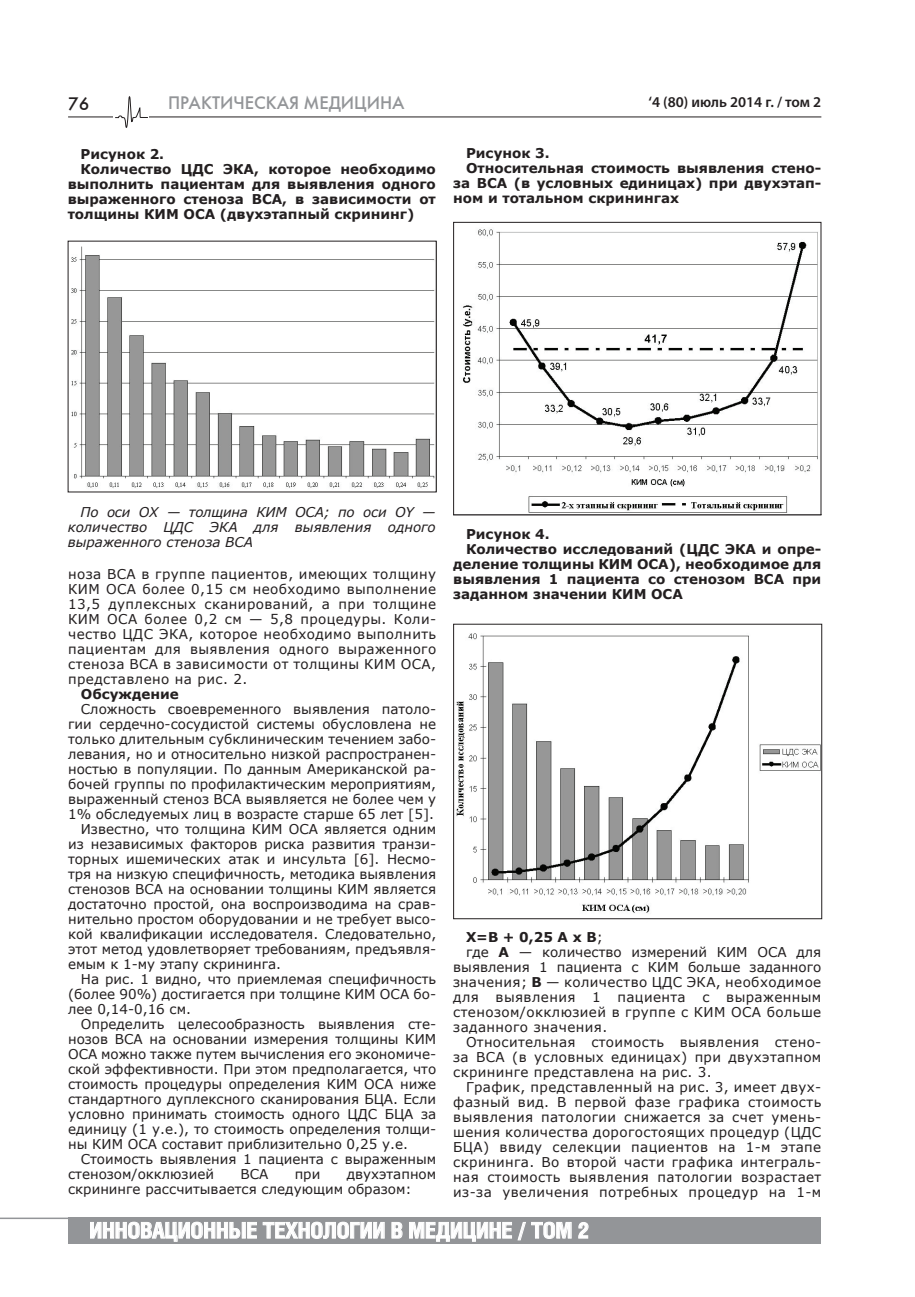
<style>
.page{position:relative;width:915px;height:1297px;background:#fff}
.page>*{position:absolute;margin:0;border:0;box-sizing:border-box;transform-origin:0 0}
.t1{font:700 21.75px "Helios Cond";color:#fff;scale:1.05 1}
.t2{font:18px "Futuris C";color:#939598}
.t3{font:18px "Futuris C";color:#231f20}
.t4{font:600 15px "Myriad Pro";color:#231f20}
.t5{font:13.5px/15px "Verdana";color:#231f20;text-align:justify}
.t6{font:13.5px "Verdana";letter-spacing:.03em;color:#231f20}
.t7{font:700 13.5px "Verdana";color:#231f20}
.t8{font:13.5px "Verdana";letter-spacing:.025em;color:#231f20}
.t9{font:italic 13.5px/15px "Verdana";color:#231f20;text-align:justify}
.s1{font-weight:400}
.s2{font-weight:700}
</style>
<div class="page">
<hr style="left:68px;top:117px;width:753px;height:1px;background:#231f20">
<div style="left:68px;top:1218px;width:751px;height:26px;background:#939598"></div>
<svg style="left:90px;top:1222px;width:167px;height:19px"></svg>
<svg style="left:263px;top:1222px;width:121px;height:17px"></svg>
<svg style="left:391px;top:1222px;width:11px;height:16px"></svg>
<svg style="left:409px;top:1222px;width:102px;height:19px"></svg>
<svg style="left:517px;top:1222px;width:8px;height:18px"></svg>
<svg style="left:531px;top:1221px;width:40px;height:18px"></svg>
<svg style="left:578px;top:1222px;width:10px;height:16px"></svg>
<hr style="left:0;top:1217px;width:269px;height:2px;background:#939598">
<svg style="left:114px;top:96px;width:35px;height:32px"></svg>
<img style="left:71px;top:246px;width:363px;height:243px">
<img style="left:462px;top:229px;width:356px;height:284px">
<div style="left:453px;top:222px;width:368px;height:293px;border:1px solid #231f20"></div>
<img style="left:456px;top:633px;width:363px;height:280px">
<div style="left:453px;top:624px;width:368px;height:295px;border:1px solid #231f20"></div>
<h2 class="t3" style="left:68px;top:93px;width:23px">76</h2>
<h2 class="t2" style="left:168px;top:92px;width:238px">ПРАКТИЧЕСКАЯ МЕДИЦИНА</h2>
<p class="t7" style="left:80px;top:145px;width:85px">Рисунок 2.</p>
<p class="t7" style="left:80px;top:160px;width:357px">Количество ЦДС ЭКА, которое необходимо</p>
<p class="t7" style="left:68px;top:175px;width:369px">выполнить пациентам для выявления одного</p>
<p class="t7" style="left:68px;top:190px;width:369px">выраженного стеноза ВСА, в зависимости от</p>
<p class="t7" style="left:68px;top:205px;width:348px">толщины КИМ ОСА (двухэтапный скрининг)</p>
<p class="t4" style="left:648px;top:92px;width:174px">‘4 (80) июль 2014 г. / том 2</p>
<p class="t7" style="left:466px;top:144px;width:85px">Рисунок 3.</p>
<p class="t7" style="left:466px;top:159px;width:357px">Относительная стоимость выявления стено-</p>
<p class="t7" style="left:453px;top:174px;width:369px">за ВСА (в условных единицах) при двухэтап-</p>
<p class="t7" style="left:453px;top:189px;width:227px">ном и тотальном скринингах</p>
<p class="t9" style="left:68px;top:504px;width:369px;text-indent:13px">По оси ОХ — толщина КИМ ОСА; по оси OY — количество ЦДС ЭКА для выявления одного выраженного стеноза ВСА</p>
<p class="t5" style="left:68px;top:567px;width:369px">ноза ВСА в группе пациентов, имеющих толщину КИМ ОСА более 0,15 см необходимо выполнение 13,5 дуплексных сканирований, а при толщине КИМ ОСА более 0,2 см — 5,8 процедуры. Коли&shy;чество ЦДС ЭКА, которое необходимо выполнить пациентам для выявления одного выраженного стеноза ВСА в зависимости от толщины КИМ ОСА, представлено на рис. 2.</p>
<p class="t7" style="left:81px;top:685px;width:99px">Обсуждение</p>
<p class="t5" style="left:81px;top:702px;width:357px">Сложность своевременного выявления патоло-</p>
<p class="t5" style="left:68px;top:717px;width:369px">гии сердечно-сосудистой системы обусловлена не</p>
<p class="t5" style="left:68px;top:732px;width:369px">только длительным субклиническим течением забо-</p>
<p class="t5" style="left:68px;top:747px;width:369px">левания, но и относительно низкой распространен-</p>
<p class="t5" style="left:68px;top:762px;width:369px">ностью в популяции. По данным Американской ра-</p>
<p class="t5" style="left:68px;top:777px;width:369px">бочей группы по профилактическим мероприятиям,</p>
<p class="t5" style="left:68px;top:792px;width:369px">выраженный стеноз ВСА выявляется не более чем у</p>
<p class="t5" style="left:68px;top:807px;width:367px">1% обследуемых лиц в возрасте старше 65 лет [5].</p>
<p class="t5" style="left:81px;top:822px;width:357px">Известно, что толщина КИМ ОСА является одним</p>
<p class="t5" style="left:68px;top:837px;width:369px">из независимых факторов риска развития транзи-</p>
<p class="t5" style="left:68px;top:852px;width:369px">торных ишемических атак и инсульта [6]. Несмо-</p>
<p class="t5" style="left:68px;top:867px;width:369px">тря на низкую специфичность, методика выявления</p>
<p class="t5" style="left:68px;top:882px;width:369px">стенозов ВСА на основании толщины КИМ является</p>
<p class="t5" style="left:68px;top:897px;width:369px">достаточно простой, она воспроизводима на срав-</p>
<p class="t5" style="left:68px;top:912px;width:369px">нительно простом оборудовании и не требует высо-</p>
<p class="t5" style="left:68px;top:927px;width:369px">кой квалификации исследователя. Следовательно,</p>
<p class="t5" style="left:68px;top:942px;width:369px">этот метод удовлетворяет требованиям, предъявля-</p>
<p class="t5" style="left:68px;top:957px;width:214px">емым к 1-му этапу скрининга.</p>
<p class="t5" style="left:81px;top:972px;width:357px">На рис. 1 видно, что приемлемая специфичность</p>
<p class="t5" style="left:68px;top:987px;width:369px">(более 90%) достигается при толщине КИМ ОСА бо-</p>
<p class="t5" style="left:68px;top:1002px;width:124px">лее 0,14-0,16 см.</p>
<p class="t5" style="left:81px;top:1017px;width:357px">Определить целесообразность выявления сте-</p>
<p class="t5" style="left:68px;top:1032px;width:369px">нозов ВСА на основании измерения толщины КИМ</p>
<p class="t5" style="left:68px;top:1047px;width:369px">ОСА можно также путем вычисления его экономиче-</p>
<p class="t5" style="left:68px;top:1062px;width:369px">ской эффективности. При этом предполагается, что</p>
<p class="t5" style="left:68px;top:1077px;width:369px">стоимость процедуры определения КИМ ОСА ниже</p>
<p class="t5" style="left:68px;top:1092px;width:369px">стандартного дуплексного сканирования БЦА. Если</p>
<p class="t5" style="left:68px;top:1107px;width:369px">условно принимать стоимость одного ЦДС БЦА за</p>
<p class="t5" style="left:68px;top:1122px;width:369px">единицу (1 у.е.), то стоимость определения толщи-</p>
<p class="t5" style="left:68px;top:1137px;width:341px">ны КИМ ОСА составит приблизительно 0,25 у.е.</p>
<p class="t5" style="left:81px;top:1152px;width:357px">Стоимость выявления 1 пациента с выраженным</p>
<p class="t5" style="left:68px;top:1167px;width:147px">стенозом/окклюзией</p>
<p class="t5" style="left:240px;top:1167px;width:29px">ВСА</p>
<p class="t5" style="left:294px;top:1167px;width:27px">при</p>
<p class="t5" style="left:68px;top:1167px;width:369px;text-indent:278px">двухэтапном скрининге рассчитывается следующим образом:</p>
<p class="t7" style="left:466px;top:524px;width:85px">Рисунок 4.</p>
<p class="t7" style="left:466px;top:539px;width:357px">Количество исследований (ЦДС ЭКА и опре-</p>
<p class="t7" style="left:453px;top:554px;width:369px">деление толщины КИМ ОСА), необходимое для</p>
<p class="t7" style="left:453px;top:569px;width:369px">выявления 1 пациента со стенозом ВСА при</p>
<p class="t7" style="left:453px;top:584px;width:231px">заданном значении КИМ ОСА</p>
<p class="t7" style="left:466px;top:927px;width:138px">Х=В + 0,25 А х В<span class="s1">;</span></p>
<p class="t5" style="left:466px;top:944px;width:357px">где <span class="s2">А</span> — количество измерений КИМ ОСА для</p>
<p class="t5" style="left:453px;top:959px;width:369px">выявления 1 пациента с КИМ больше заданного</p>
<p class="t6" style="left:453px;top:972px;width:369px">значения; <span class="s2">В</span> — количество ЦДС ЭКА, необходимое</p>
<p class="t6" style="left:453px;top:987px;width:369px">для выявления 1 пациента с выраженным</p>
<p class="t6" style="left:453px;top:1002px;width:369px">стенозом/окклюзией в группе с КИМ ОСА больше</p>
<p class="t6" style="left:453px;top:1017px;width:155px">заданного значения.</p>
<p class="t8" style="left:466px;top:1032px;width:357px">Относительная стоимость выявления стено-</p>
<p class="t8" style="left:453px;top:1047px;width:369px">за ВСА (в условных единицах) при двухэтапном</p>
<p class="t8" style="left:453px;top:1062px;width:260px">скрининге представлена на рис. 3.</p>
<p class="t6" style="left:466px;top:1077px;width:357px">График, представленный на рис. 3, имеет двух-</p>
<p class="t6" style="left:453px;top:1092px;width:369px">фазный вид. В первой фазе графика стоимость</p>
<p class="t6" style="left:453px;top:1107px;width:369px">выявления патологии снижается за счет умень-</p>
<p class="t6" style="left:453px;top:1122px;width:369px">шения количества дорогостоящих процедур (ЦДС</p>
<p class="t6" style="left:453px;top:1137px;width:369px">БЦА) ввиду селекции пациентов на 1-м этапе</p>
<p class="t6" style="left:453px;top:1152px;width:369px">скрининга. Во второй части графика интеграль-</p>
<p class="t6" style="left:453px;top:1167px;width:369px">ная стоимость выявления патологии возрастает</p>
<p class="t6" style="left:453px;top:1182px;width:369px">из-за увеличения потребных процедур на 1-м</p>
<h1 class="t1" style="left:89px;top:1217px;width:434px">инновационные технологии в медицине / ТОМ</h1>
<h1 class="t1" style="left:577px;top:1217px;width:12px">2</h1>
</div>
